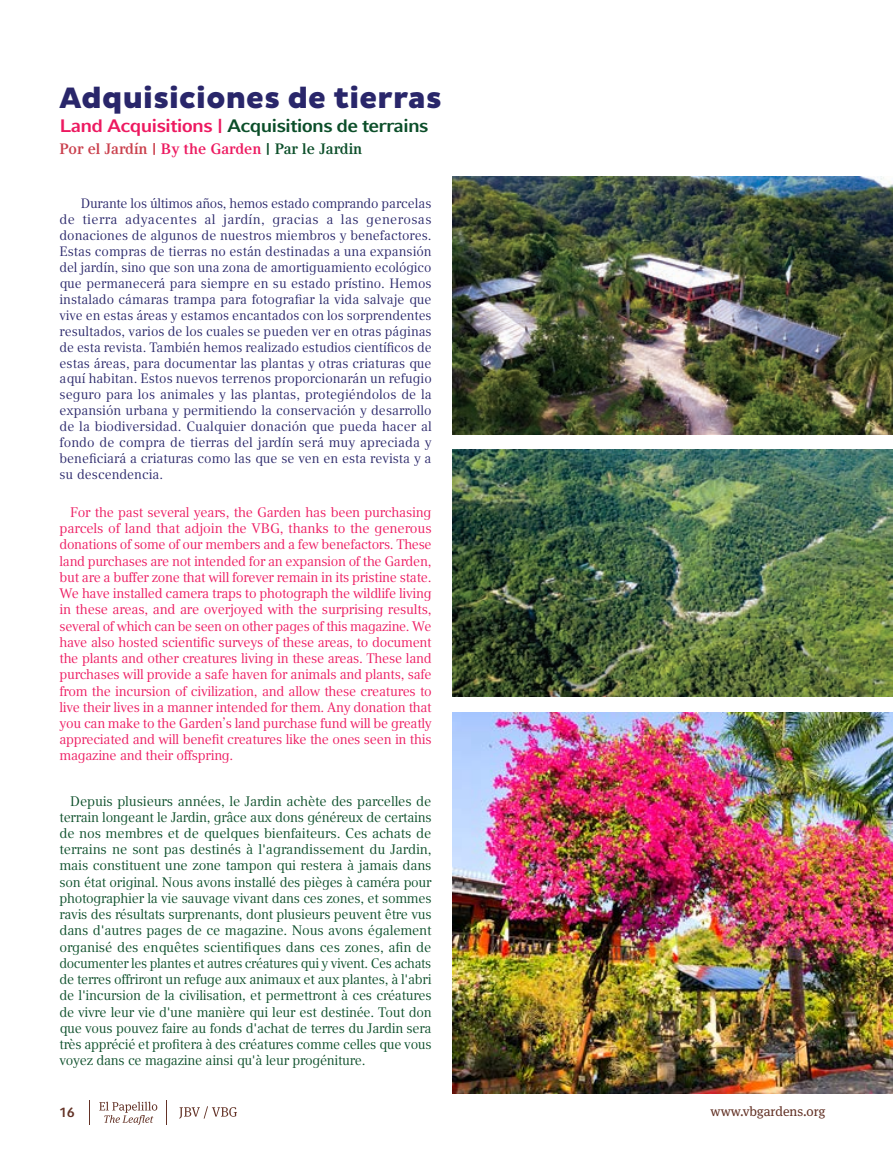
<style>
.page{position:relative;width:893px;height:1149px;background:#fff}
.page>*{position:absolute;margin:0;border:0;box-sizing:border-box;transform-origin:0 0}
.t1{font:800 30px "Pluto Sans";letter-spacing:.01em;color:#29266a}
.t2{font:700 18px "Compatil Fact LT Pro";letter-spacing:-.04em;color:#0b4e29;scale:1.1 1}
.t3{font:700 15px "Compatil Text LT Pro";color:#ca404d}
.t4{font:13.8px/16.2px "Compatil Text LT Pro";letter-spacing:-.02em;color:#0b4e29;text-align:justify}
.t5{font:13.8px/16.2px "Compatil Text LT Pro";letter-spacing:-.02em;color:#ed1960;text-align:justify}
.t6{font:13.5px/15.9px "Compatil Text LT Pro";color:#29266a;text-align:justify}
.t7{font:13.5px "Meta Serif Pro";color:#633226}
.t8{font:700 13.5px "Compatil Fact LT Pro";color:#633226}
.s1{color:#ed1960}
.s2{color:#0b4e29}
</style>
<div class="page">
<img style="left:453px;top:712px;width:440px;height:380px">
<img style="left:453px;top:176px;width:440px;height:258px">
<img style="left:453px;top:449px;width:440px;height:247px">
<svg style="left:179px;top:1106px;width:58px;height:12px"></svg>
<svg style="left:89px;top:1100px;width:1px;height:24px"></svg>
<svg style="left:166px;top:1100px;width:1px;height:24px"></svg>
<svg style="left:99px;top:1101px;width:58px;height:23px"></svg>
<h1 class="t1" style="left:60px;top:80px;width:383px">Adquisiciones de tierras</h1>
<h2 class="t2" style="left:60px;top:115px;width:337px"><span class="s1">Land Acquisitions |</span> Acquisitions de terrains</h2>
<p class="t3" style="left:60px;top:140px;width:304px">Por el Jardín | <span class="s1">By the Garden</span> <span class="s2">| Par le Jardin</span></p>
<p class="t6" style="left:60px;top:196px;width:374px;text-indent:21px">Durante los últimos años, hemos estado comprando parcelas de tierra adyacentes al jardín, gracias a las generosas donaciones de algunos de nuestros miembros y benefactores.<br>Estas compras de tierras no están destinadas a una expansión del jardín, sino que son una zona de amortiguamiento ecológico que permanecerá para siempre en su estado prístino. Hemos instalado cámaras trampa para fotografiar la vida salvaje que vive en estas áreas y estamos encantados con los sorprendentes resultados, varios de los cuales se pueden ver en otras páginas de esta revista. También hemos realizado estudios científicos de estas áreas, para documentar las plantas y otras criaturas que aquí habitan. Estos nuevos terrenos proporcionarán un refugio seguro para los animales y las plantas, protegiéndolos de la expansión urbana y permitiendo la conservación y desarrollo de la biodiversidad. Cualquier donación que pueda hacer al fondo de compra de tierras del jardín será muy apreciada y beneficiará a criaturas como las que se ven en esta revista y a su descendencia.</p>
<p class="t5" style="left:60px;top:504px;width:374px;text-indent:11px">For the past several years, the Garden has been purchasing parcels of land that adjoin the VBG, thanks to the generous donations of some of our members and a few benefactors. These land purchases are not intended for an expansion of the Garden, but are a buffer zone that will forever remain in its pristine state.<br>We have installed camera traps to photograph the wildlife living in these areas, and are overjoyed with the surprising results, several of which can be seen on other pages of this magazine. We have also hosted scientific surveys of these areas, to document the plants and other creatures living in these areas. These land purchases will provide a safe haven for animals and plants, safe from the incursion of civilization, and allow these creatures to live their lives in a manner intended for them. Any donation that you can make to the Garden’s land purchase fund will be greatly appreciated and will benefit creatures like the ones seen in this magazine and their offspring.</p>
<p class="t4" style="left:60px;top:792px;width:374px;text-indent:11px">Depuis plusieurs années, le Jardin achète des parcelles de terrain longeant le Jardin, grâce aux dons généreux de certains de nos membres et de quelques bienfaiteurs. Ces achats de terrains ne sont pas destinés à l'agrandissement du Jardin, mais constituent une zone tampon qui restera à jamais dans son état original. Nous avons installé des pièges à caméra pour photographier la vie sauvage vivant dans ces zones, et sommes ravis des résultats surprenants, dont plusieurs peuvent être vus dans d'autres pages de ce magazine. Nous avons également organisé des enquêtes scientifiques dans ces zones, afin de documenter les plantes et autres créatures qui y vivent. Ces achats de terres offriront un refuge aux animaux et aux plantes, à l'abri de l'incursion de la civilisation, et permettront à ces créatures de vivre leur vie d'une manière qui leur est destinée. Tout don que vous pouvez faire au fonds d'achat de terres du Jardin sera très apprécié et profitera à des créatures comme celles que vous voyez dans ce magazine ainsi qu'à leur progéniture.</p>
<p class="t8" style="left:60px;top:1104px;width:17px">16</p>
<p class="t7" style="left:710px;top:1101px;width:116px">www.vbgardens.org</p>
</div>
